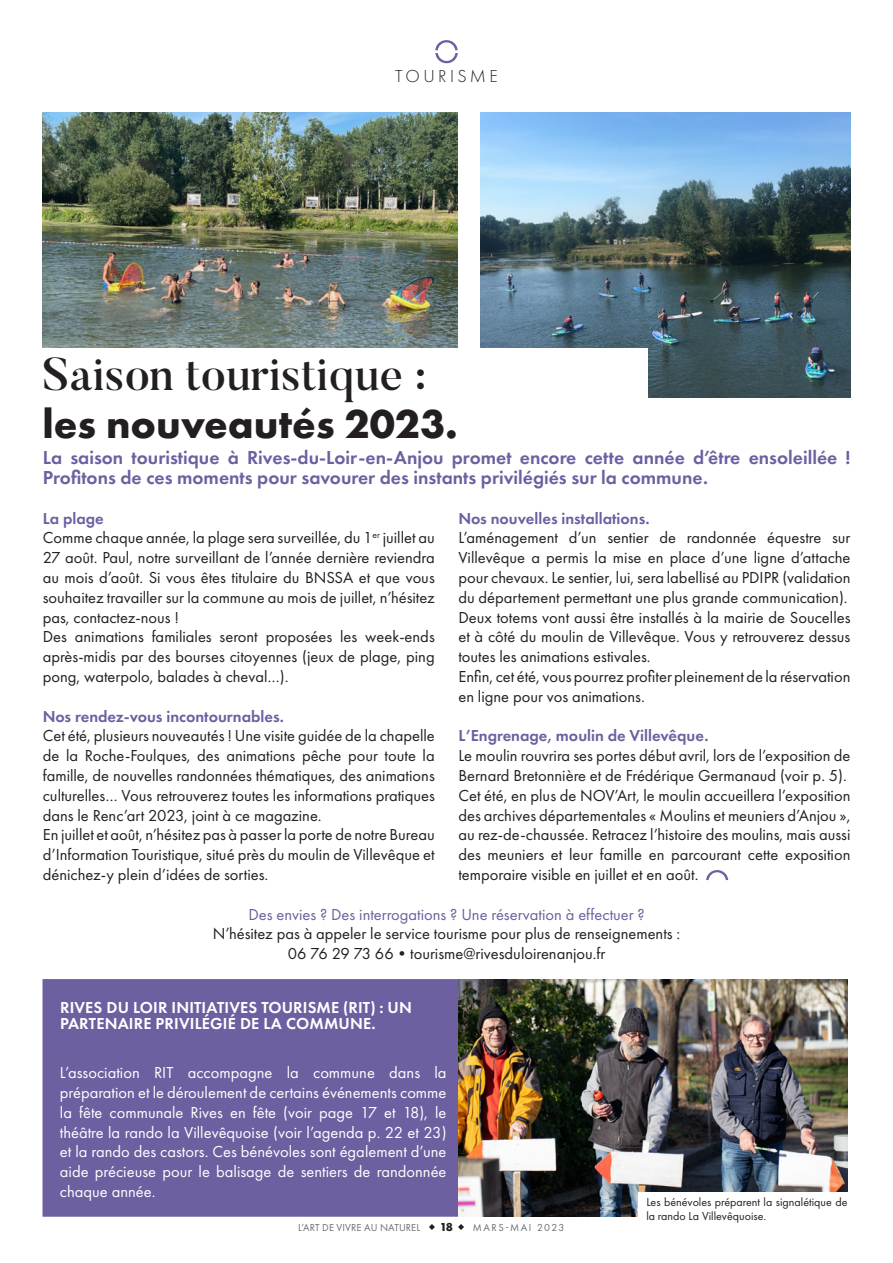
<style>
.page{position:relative;width:893px;height:1263px;background:#fff}
.page>*{position:absolute;margin:0;border:0;box-sizing:border-box;transform-origin:0 0}
.Titre{font:500 45.9px "Butler";color:#231f20}
.Titre-2{font:700 42px "Futura PT";color:#231f20}
.chapeau{font:600 19.5px/19.8px "Futura PT";color:#6d5fa0}
.t1{font:300 18px "Futura PT";letter-spacing:.19em;color:#231f20}
.chapeau-2{font:16.5px/19.8px "Futura PT";color:#231f20;text-align:justify}
.chapeau-3{font:16.5px/19.8px "Futura PT";color:#fff;text-align:justify}
.chapeau-4{font:600 16.5px "Futura PT";color:#6d5fa0}
.courant_regular{font:600 16.5px/16.5px "Futura PT";letter-spacing:.01em;color:#fff}
.chapeau-5{font:16.5px "Futura PT";color:#6d5fa0}
.t2{font:12px/13.5px "Futura PT";color:#231f20}
.t3{font:700 12px "Futura PT";color:#231f20}
.t4{font:10.5px "Futura PT";letter-spacing:.01em;color:#6c6d70}
.t5{font:10.5px "Futura PT";letter-spacing:.15em;color:#6c6d70}
</style>
<div class="page">
<svg style="left:429px;top:1224px;width:6px;height:6px"></svg>
<svg style="left:458px;top:1224px;width:6px;height:6px"></svg>
<svg style="left:706px;top:870px;width:22px;height:10px"></svg>
<svg style="left:435px;top:40px;width:23px;height:23px"></svg>
<img style="left:43px;top:112px;width:415px;height:236px">
<img style="left:480px;top:112px;width:370px;height:285px">
<div style="left:0;top:348px;width:648px;height:90px;background:#fff"></div>
<div style="left:43px;top:979px;width:415px;height:238px;background:#6d5fa0"></div>
<img style="left:458px;top:979px;width:389px;height:238px">
<div style="left:639px;top:1192px;width:219px;height:53px;background:#fff"></div>
<p class="t1" style="left:395px;top:66px;width:104px">TOURISME</p>
<p class="Titre" style="left:43px;top:345px;width:385px">Saison touristique :</p>
<p class="Titre-2" style="left:43px;top:397px;width:417px">les nouveautés 2023.</p>
<p class="chapeau" style="left:43px;top:448px;width:809px">La saison touristique à Rives-du-Loir-en-Anjou promet encore cette année d’être ensoleillée !<br>Profitons de ces moments pour savourer des instants privilégiés sur la commune.</p>
<p class="chapeau-4" style="left:43px;top:508px;width:63px">La plage</p>
<p class="chapeau-2" style="left:43px;top:528px;width:394px">Comme chaque année, la plage sera surveillée, du 1<sup>er</sup> juillet au 27 août. Paul, notre surveillant de l’année dernière reviendra au mois d’août. Si vous êtes titulaire du BNSSA et que vous souhaitez travailler sur la commune au mois de juillet, n’hésitez pas, contactez-nous !</p>
<p class="chapeau-2" style="left:43px;top:627px;width:394px">Des animations familiales seront proposées les week-ends après-midis par des bourses citoyennes (jeux de plage, ping pong, waterpolo, balades à cheval…).</p>
<p class="chapeau-4" style="left:43px;top:706px;width:243px">Nos rendez-vous incontournables.</p>
<p class="chapeau-2" style="left:43px;top:726px;width:394px">Cet été, plusieurs nouveautés ! Une visite guidée de la chapelle de la Roche-Foulques, des animations pêche pour toute la famille, de nouvelles randonnées thématiques, des animations culturelles… Vous retrouverez toutes les informations pratiques dans le Renc’art 2023, joint à ce magazine.</p>
<p class="chapeau-2" style="left:43px;top:825px;width:394px">En juillet et août, n’hésitez pas à passer la porte de notre Bureau d’Information Touristique, situé près du moulin de Villevêque et dénichez-y plein d’idées de sorties.</p>
<p class="chapeau-4" style="left:458px;top:508px;width:193px">Nos nouvelles installations.</p>
<p class="chapeau-2" style="left:458px;top:528px;width:394px">L’aménagement d’un sentier de randonnée équestre sur Villevêque a permis la mise en place d’une ligne d’attache pour chevaux. Le sentier, lui, sera labellisé au PDIPR (validation du département permettant une plus grande communication).</p>
<p class="chapeau-2" style="left:458px;top:607px;width:394px">Deux totems vont aussi être installés à la mairie de Soucelles et à côté du moulin de Villevêque. Vous y retrouverez dessus toutes les animations estivales.</p>
<p class="chapeau-2" style="left:458px;top:666px;width:394px">Enfin, cet été, vous pourrez profiter pleinement de la réservation en ligne pour vos animations.</p>
<p class="chapeau-4" style="left:458px;top:726px;width:252px">L’Engrenage, moulin de Villevêque.</p>
<p class="chapeau-2" style="left:458px;top:746px;width:393px">Le moulin rouvrira ses portes début avril, lors de l’exposition de<br>Bernard Bretonnière et de Frédérique Germanaud (voir p. 5).</p>
<p class="chapeau-2" style="left:458px;top:785px;width:394px">Cet été, en plus de NOV’Art, le moulin accueillera l’exposition des archives départementales « Moulins et meuniers d’Anjou », au rez-de-chaussée. Retracez l’histoire des moulins, mais aussi des meuniers et leur famille en parcourant cette exposition temporaire visible en juillet et en août.</p>
<p class="chapeau-5" style="left:248px;top:904px;width:398px">Des envies ? Des interrogations ? Une réservation à effectuer ?</p>
<p class="chapeau-2" style="left:213px;top:924px;width:469px">N’hésitez pas à appeler le service tourisme pour plus de renseignements :</p>
<p class="chapeau-2" style="left:288px;top:944px;width:319px">06 76 29 73 66•tourisme@rivesduloirenanjou.fr</p>
<p class="courant_regular" style="left:60px;top:999px;width:353px">RIVES DU LOIR INITIATIVES TOURISME (RIT) : UN<br>PARTENAIRE PRIVILÉGIÉ DE LA COMMUNE.</p>
<p class="chapeau-3" style="left:60px;top:1062px;width:388px">L’association RIT accompagne la commune dans la préparation et le déroulement de certains événements comme la fête communale Rives en fête (voir page 17 et 18), le théâtre la rando la Villevêquoise (voir l’agenda p. 22 et 23) et la rando des castors. Ces bénévoles sont également d’une aide précieuse pour le balisage de sentiers de randonnée chaque année.</p>
<p class="t4" style="left:298px;top:1221px;width:123px">L’ART DE VIVRE AU NATUREL</p>
<p class="t3" style="left:440px;top:1219px;width:15px">18</p>
<p class="t5" style="left:473px;top:1221px;width:93px">MARS-MAI 2023</p>
<p class="t2" style="left:646px;top:1195px;width:203px">Les bénévoles préparent la signalétique de la rando La Villevêquoise.</p>
</div>
